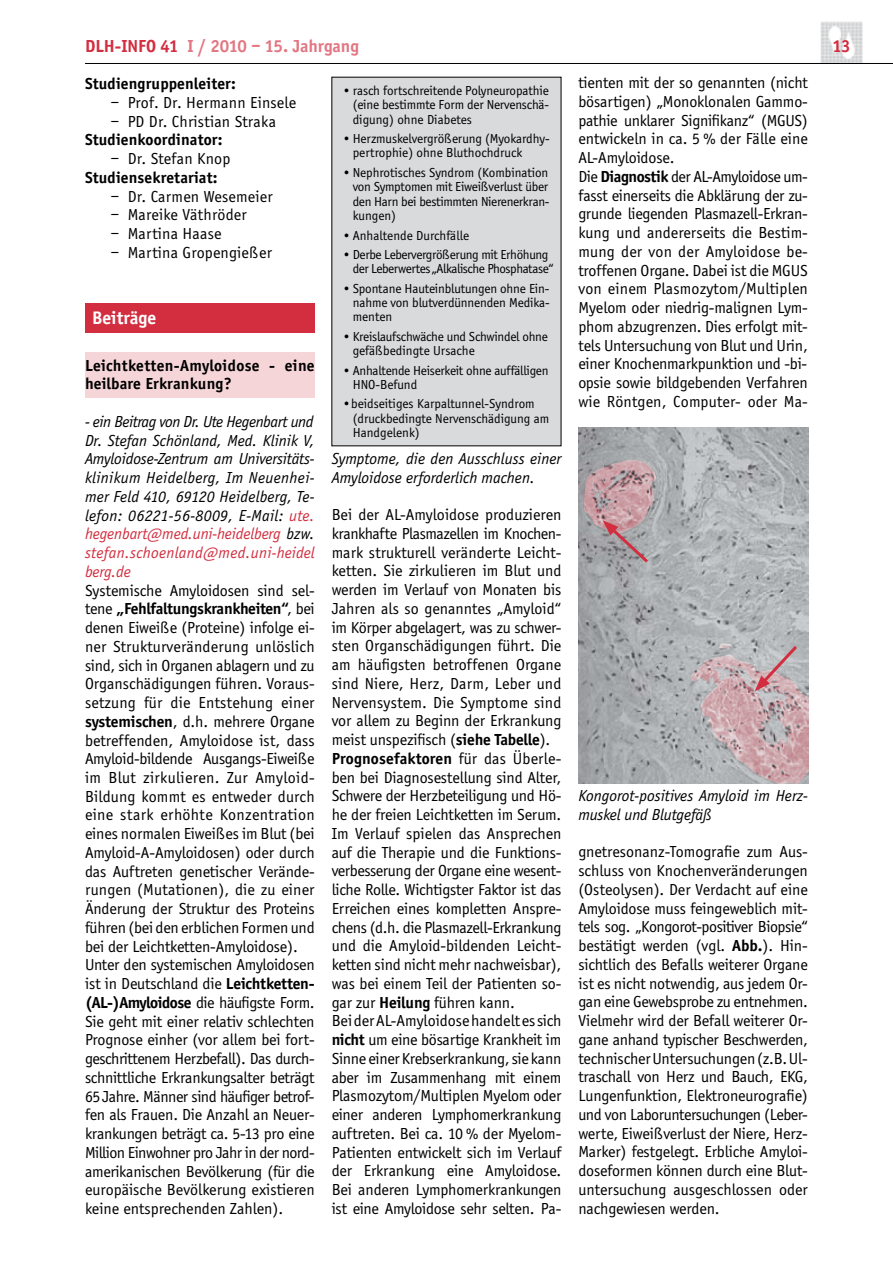
<style>
.page{position:relative;width:893px;height:1263px;background:#fff}
.page>*{position:absolute;margin:0;border:0;box-sizing:border-box;transform-origin:0 0}
.t1{font:700 18.75px "Officina Sans";color:#fff}
.t2{font:700 18px "Officina Sans";color:#e27783}
.t3{font:700 18px "Officina Sans";color:#d22e40}
.t4{font:16.5px/18.8px "Officina Sans";letter-spacing:-.01em;color:#000}
.t5{font:italic 16.5px/18.8px "Officina Sans";color:#000}
.t6{font:16.5px "Officina Sans";letter-spacing:.01em;color:#000}
.t7{font:700 16.5px/18.8px "Officina Sans";letter-spacing:.01em;color:#000}
.t8{font:13.5px/14.2px "Officina Sans";letter-spacing:-.01em;color:#000}
.t9{font:13.5px/14.2px "Officina Sans";letter-spacing:-.03em;color:#000}
.s1{color:#d22e40}
.s2{font-weight:700}
</style>
<div class="page">
<img style="left:820px;top:21px;width:42px;height:42px">
<hr style="left:85px;top:63px;width:808px;height:1px;background:#000">
<div style="left:85px;top:303px;width:230px;height:30px;background:#d22e40"></div>
<div style="left:85px;top:352px;width:230px;height:46px;background:#f6d5d9"></div>
<div style="left:331px;top:77px;width:230px;height:369px;background:#d9dadb"></div>
<img style="left:579px;top:428px;width:229px;height:355px">
<img style="left:584px;top:460px;width:72px;height:74px">
<svg style="left:755px;top:643px;width:45px;height:48px;background:#c0a9ad"></svg>
<svg style="left:603px;top:520px;width:48px;height:46px;background:#aa9499"></svg>
<p class="t2" style="left:85px;top:35px;width:275px"><span class="s1">DLH-INFO 41</span> I / 2010 – 15. Jahrgang</p>
<p class="t3" style="left:832px;top:35px;width:20px">13</p>
<p class="t7" style="left:85px;top:74px;width:152px">Studiengruppenleiter:</p>
<p class="t6" style="left:111px;top:93px;width:187px">– Prof. Dr. Hermann Einsele</p>
<p class="t6" style="left:111px;top:112px;width:167px">– PD Dr. Christian Straka</p>
<p class="t7" style="left:85px;top:130px;width:139px">Studienkoordinator:</p>
<p class="t6" style="left:111px;top:149px;width:121px">– Dr. Stefan Knop</p>
<p class="t7" style="left:85px;top:168px;width:134px">Studiensekretariat:</p>
<p class="t6" style="left:111px;top:187px;width:164px">– Dr. Carmen Wesemeier</p>
<p class="t6" style="left:111px;top:206px;width:138px">– Mareike Väthröder</p>
<p class="t6" style="left:111px;top:224px;width:112px">– Martina Haase</p>
<p class="t6" style="left:111px;top:243px;width:163px">– Martina Gropengießer</p>
<p class="t4" style="left:578px;top:74px;width:231px">tienten mit der so genannten (nicht bösartigen) „Monoklonalen Gammo&shy;pathie unklarer Signifikanz“ (MGUS) entwickeln in ca. 5 % der Fälle eine AL-Amyloidose.<br>Die <span class="s2">Diagnostik</span> der AL-Amyloidose um&shy;fasst einerseits die Abklärung der zu&shy;grunde liegenden Plasmazell-Erkran&shy;kung und andererseits die Bestim&shy;mung der von der Amyloidose be&shy;troffenen Organe. Dabei ist die MGUS von einem Plasmozytom/Multiplen Myelom oder niedrig-malignen Lym&shy;phom abzugrenzen. Dies erfolgt mit&shy;tels Untersuchung von Blut und Urin, einer Knochenmarkpunktion und -bi&shy;opsie sowie bildgebenden Verfahren wie Röntgen, Computer- oder Ma-</p>
<p class="t8" style="left:353px;top:84px;width:198px;text-align:justify;text-indent:-11px">•rasch fortschreitende Polyneuropathie (eine bestimmte Form der Nervenschä&shy;digung) ohne Diabetes</p>
<p class="t8" style="left:353px;top:132px;width:199px;text-indent:-11px">•Herzmuskelvergrößerung (Myokardhy&shy;pertrophie) ohne Bluthochdruck</p>
<p class="t8" style="left:353px;top:165px;width:198px;text-align:justify;text-indent:-11px">•Nephrotisches Syndrom (Kombination von Symptomen mit Eiweißverlust über den Harn bei bestimmten Nierenerkran&shy;kungen)</p>
<p class="t8" style="left:342px;top:228px;width:129px">•Anhaltende Durchfälle</p>
<p class="t9" style="left:353px;top:248px;width:202px;text-indent:-11px">•Derbe Lebervergrößerung mit Erhöhung der Leberwertes „Alkalische Phosphatase“</p>
<p class="t8" style="left:353px;top:281px;width:199px;text-align:justify;text-indent:-11px">•Spontane Hauteinblutungen ohne Ein&shy;nahme von blutverdünnenden Medika&shy;menten</p>
<p class="t8" style="left:353px;top:329px;width:197px;text-indent:-11px">•Kreislaufschwäche und Schwindel ohne gefäßbedingte Ursache</p>
<p class="t8" style="left:353px;top:363px;width:197px;text-indent:-11px">•Anhaltende Heiserkeit ohne auffälligen<br>HNO-Befund</p>
<p class="t8" style="left:353px;top:397px;width:198px;text-indent:-11px">•beidseitiges Karpaltunnel-Syndrom (druckbedingte Nervenschädigung am<br>Handgelenk)</p>
<p class="t1" style="left:92px;top:307px;width:66px">Beiträge</p>
<p class="t7" style="left:85px;top:356px;width:231px">Leichtketten-Amyloidose - eine heilbare Erkrankung?</p>
<p class="t5" style="left:85px;top:412px;width:231px;text-align:justify">- ein Beitrag von Dr. Ute Hegenbart und Dr. Stefan Schönland, Med. Klinik V, Amyloidose-Zentrum am Universitäts&shy;klinikum Heidelberg, Im Neuenhei&shy;mer Feld 410, 69120 Heidelberg, Te&shy;lefon: 06221-56-8009, E-Mail: <span class="s1">ute. hegenbart@med.uni-heidelberg</span> bzw. <span class="s1">stefan.schoenland@med.uni-heidel berg.de</span></p>
<p class="t4" style="left:85px;top:581px;width:231px">Systemische Amyloidosen sind sel&shy;tene <span class="s2">„Fehlfaltungskrankheiten“</span>, bei denen Eiweiße (Proteine) infolge ei&shy;ner Strukturveränderung unlöslich sind, sich in Organen ablagern und zu Organschädigungen führen. Voraus&shy;setzung für die Entstehung einer <span class="s2">systemischen</span>, d.h. mehrere Organe betreffenden, Amyloidose ist, dass Amyloid-bildende Ausgangs-Eiweiße im Blut zirkulieren. Zur Amyloid-Bildung kommt es entweder durch eine stark erhöhte Konzentration eines normalen Eiweißes im Blut (bei Amyloid-A-Amyloidosen) oder durch das Auftreten genetischer Verände&shy;rungen (Mutationen), die zu einer Änderung der Struktur des Proteins führen (bei den erblichen Formen und bei der Leichtketten-Amyloidose).<br>Unter den systemischen Amyloidosen ist in Deutschland die <span class="s2">Leichtketten-(AL-)Amyloidose</span> die häufigste Form.<br>Sie geht mit einer relativ schlechten Prognose einher (vor allem bei fort&shy;geschrittenem Herzbefall). Das durch&shy;schnittliche Erkrankungsalter beträgt 65 Jahre. Männer sind häufiger betrof&shy;fen als Frauen. Die Anzahl an Neuer&shy;krankungen beträgt ca. 5-13 pro eine Million Einwohner pro Jahr in der nord&shy;amerikanischen Bevölkerung (für die europäische Bevölkerung existieren keine entsprechenden Zahlen).</p>
<p class="t5" style="left:332px;top:449px;width:231px">Symptome, die den Ausschluss einer<br>Amyloidose erforderlich machen.</p>
<p class="t4" style="left:332px;top:506px;width:231px">Bei der AL-Amyloidose produzieren krankhafte Plasmazellen im Knochen&shy;mark strukturell veränderte Leicht&shy;ketten. Sie zirkulieren im Blut und werden im Verlauf von Monaten bis Jahren als so genanntes „Amyloid“ im Körper abgelagert, was zu schwer&shy;sten Organschädigungen führt. Die am häufigsten betroffenen Organe sind Niere, Herz, Darm, Leber und Nervensystem. Die Symptome sind vor allem zu Beginn der Erkrankung meist unspezifisch (<span class="s2">siehe Tabelle</span>).<br><span class="s2">Prognosefaktoren</span> für das Überle&shy;ben bei Diagnosestellung sind Alter, Schwere der Herzbeteiligung und Hö&shy;he der freien Leichtketten im Serum.<br>Im Verlauf spielen das Ansprechen auf die Therapie und die Funktions&shy;verbesserung der Organe eine wesent&shy;liche Rolle. Wichtigster Faktor ist das Erreichen eines kompletten Anspre&shy;chens (d.h. die Plasmazell-Erkrankung und die Amyloid-bildenden Leicht&shy;ketten sind nicht mehr nachweisbar), was bei einem Teil der Patienten so&shy;gar zur <span class="s2">Heilung</span> führen kann.<br>Bei der AL-Amyloidose handelt es sich <span class="s2">nicht</span> um eine bösartige Krankheit im Sinne einer Krebserkrankung, sie kann aber im Zusammenhang mit einem Plasmozytom/Multiplen Myelom oder einer anderen Lymphomerkrankung auftreten. Bei ca. 10 % der Myelom-Patienten entwickelt sich im Verlauf der Erkrankung eine Amyloidose.<br>Bei anderen Lymphomerkrankungen ist eine Amyloidose sehr selten. Pa-</p>
<p class="t5" style="left:578px;top:787px;width:231px">Kongorot-positives Amyloid im Herz&shy;muskel und Blutgefäß</p>
<p class="t4" style="left:578px;top:843px;width:231px;text-align:justify">gnetresonanz-Tomografie zum Aus&shy;schluss von Knochenveränderungen (Osteolysen). Der Verdacht auf eine Amyloidose muss feingeweblich mit&shy;tels sog. „Kongorot-positiver Biopsie“ bestätigt werden (vgl. <span class="s2">Abb.</span>). Hin&shy;sichtlich des Befalls weiterer Organe ist es nicht notwendig, aus jedem Or&shy;gan eine Gewebsprobe zu entnehmen.<br>Vielmehr wird der Befall weiterer Or&shy;gane anhand typischer Beschwerden, technischer Untersuchungen (z.B. Ul&shy;traschall von Herz und Bauch, EKG, Lungenfunktion, Elektroneurografie) und von Laboruntersuchungen (Leber&shy;werte, Eiweißverlust der Niere, Herz-Marker) festgelegt. Erbliche Amyloi&shy;doseformen können durch eine Blut&shy;untersuchung ausgeschlossen oder nachgewiesen werden.</p>
</div>
